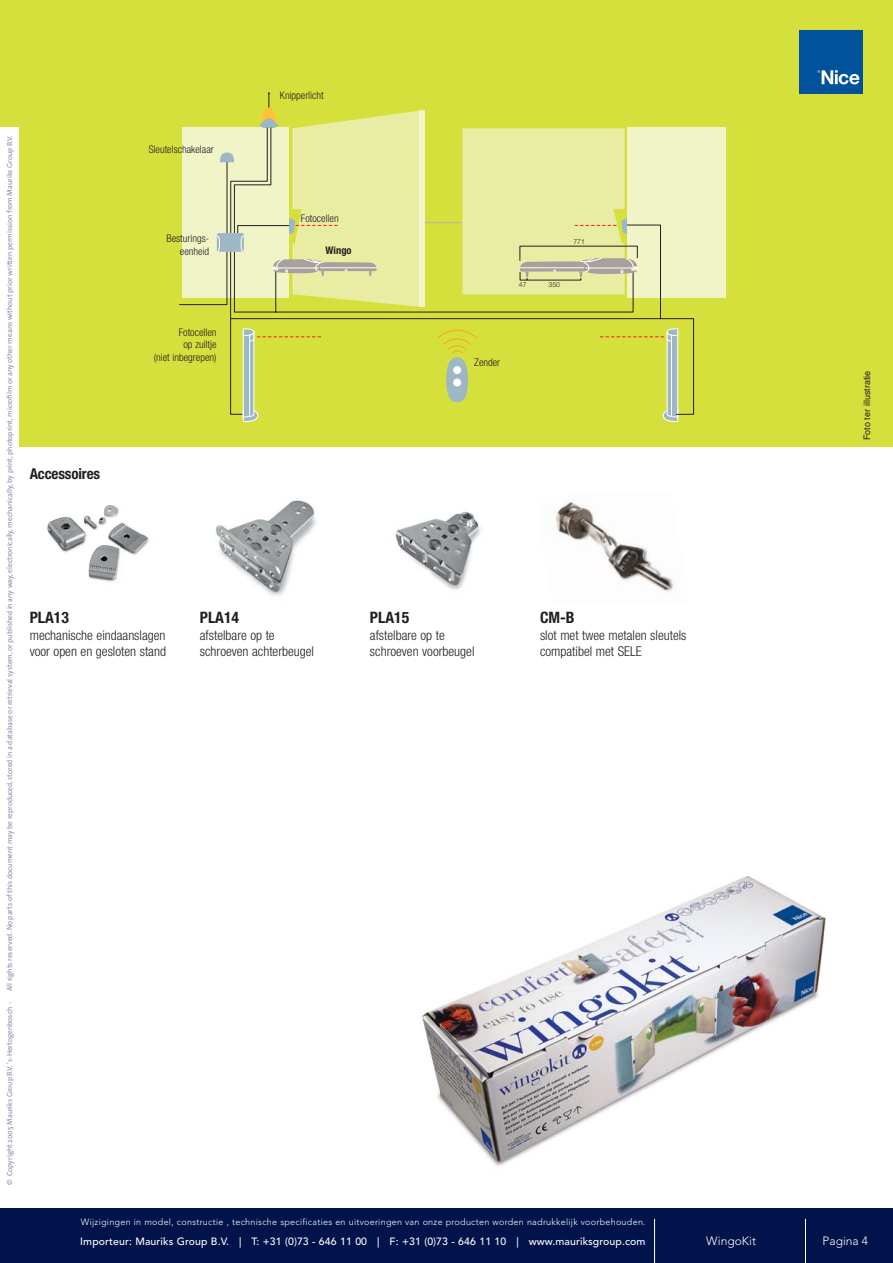
<style>
.page{position:relative;width:893px;height:1263px;background:#fff}
.page>*{position:absolute;margin:0;border:0;box-sizing:border-box;transform-origin:0 0}
.t1{font:700 condensed 15.75px "Helvetica Neue";color:#231f20}
.t2{font:700 condensed 15px "Helvetica Neue";letter-spacing:-.01em;color:#231f20}
.t3{font:300 condensed 13.5px/16.5px "Helvetica Neue";color:#231f20}
.t4{font:300 12px "Avenir";color:#fff}
.t5{font:300 condensed 10.5px/12.6px "Helvetica Neue";color:#231f20;text-align:right}
.t6{font:500 10.5px "Avenir";letter-spacing:.01em;color:#fff}
.t7{font:700 condensed 10.5px "Helvetica Neue";color:#231f20}
.t8{font:300 9px "Avenir";letter-spacing:.03em;color:#fff}
.t9{font:9px "Helvetica";color:#231f20}
.t10{font:7.35px "The Sans";color:#848bae}
.t11{font:300 6.9px "Helvetica Neue";color:#231f20}
.s1{color:#fff}
</style>
<div class="page">
<img style="left:422px;top:876px;width:404px;height:290px">
<div style="left:0;top:0;width:893px;height:446px;background:#d6e03d"></div>
<div style="left:419px;top:111px;width:6px;height:196px;background:#f1f4c7"></div>
<div style="left:628px;top:128px;width:98px;height:170px;background:#f1f4c7"></div>
<div style="left:182px;top:128px;width:107px;height:170px;background:#f1f4c7"></div>
<svg style="left:179px;top:221px;width:482px;height:97px"></svg>
<svg style="left:462px;top:128px;width:176px;height:166px;background:#e3e7a1"></svg>
<svg style="left:230px;top:318px;width:464px;height:105px"></svg>
<svg style="left:216px;top:92px;width:203px;height:215px"></svg>
<div style="left:799px;top:30px;width:64px;height:64px;background:#00539b"></div>
<svg style="left:817px;top:70px;width:42px;height:14px"></svg>
<img style="left:47px;top:505px;width:103px;height:77px">
<img style="left:215px;top:500px;width:101px;height:96px">
<img style="left:395px;top:512px;width:86px;height:78px">
<img style="left:555px;top:501px;width:119px;height:91px">
<div style="left:0;top:128px;width:19px;height:1065px;background:#fff"></div>
<div style="left:0;top:1208px;width:893px;height:55px;background:#00134a"></div>
<hr style="left:654px;top:1219px;width:1px;height:44px;background:#fff">
<hr style="left:805px;top:1219px;width:1px;height:44px;background:#fff">
<p class="t10" style="left:7px;top:991px;width:857px;rotate:-90deg">All rights reserved. No parts of this document may be reproduced, stored in a database or retrieval system, or published in any way, electronically, mechanically, by print, photoprint, microfilm or any other means without prior written permission from Mauriks Group B.V.</p>
<p class="t10" style="left:7px;top:1185px;width:185px;rotate:-90deg">© Copyright 2005 Mauriks Group B.V. 's-Hertogenbosch -</p>
<h2 class="t2" style="left:30px;top:469px;width:72px">Accessoires</h2>
<h3 class="t5" style="left:149px;top:143px;width:67px">Sleutelschakelaar</h3>
<h3 class="t5" style="left:166px;top:233px;width:44px">Besturings&shy;eenheid</h3>
<h3 class="t5" style="left:154px;top:326px;width:64px">Fotocellen<br>op zuiltje<br>(niet inbegrepen)</h3>
<h3 class="t5" style="left:280px;top:90px;width:45px">Knipperlicht</h3>
<h3 class="t5" style="left:301px;top:213px;width:39px">Fotocellen</h3>
<h3 class="t7" style="left:326px;top:247px;width:28px">Wingo</h3>
<p class="t11" style="left:573px;top:239px;width:13px">771</p>
<p class="t11" style="left:519px;top:282px;width:9px">47</p>
<p class="t11" style="left:548px;top:282px;width:13px">350</p>
<h3 class="t5" style="left:474px;top:357px;width:28px">Zender</h3>
<h1 class="t1" style="left:30px;top:612px;width:41px">PLA13</h1>
<h3 class="t3" style="left:30px;top:628px;width:138px">mechanische eindaanslagen voor open en gesloten stand</h3>
<h1 class="t1" style="left:200px;top:612px;width:41px">PLA14</h1>
<h3 class="t3" style="left:200px;top:628px;width:116px">afstelbare op te schroeven achterbeugel</h3>
<h1 class="t1" style="left:370px;top:612px;width:41px">PLA15</h1>
<h3 class="t3" style="left:370px;top:628px;width:106px">afstelbare op te schroeven voorbeugel</h3>
<h1 class="t1" style="left:540px;top:612px;width:36px">CM-B</h1>
<h3 class="t3" style="left:540px;top:628px;width:148px">slot met twee metalen sleutels compatibel met SELE<span class="s1">: zie</span></h3>
<p class="t8" style="left:81px;top:1218px;width:566px">Wijzigingen in model, constructie , technische specificaties en uitvoeringen van onze producten worden nadrukkelijk voorbehouden.</p>
<h3 class="t6" style="left:80px;top:1237px;width:567px">Importeur: Mauriks Group B.V. | T: +31 (0)73 - 646 11 00 | F: +31 (0)73 - 646 11 10 | www.mauriksgroup.com</h3>
<p class="t9" style="left:864px;top:440px;width:71px;rotate:-90deg">Foto ter illustratie</p>
<h3 class="t4" style="left:706px;top:1236px;width:51px">WingoKit</h3>
<h3 class="t4" style="left:822px;top:1236px;width:47px">Pagina 4</h3>
</div>
